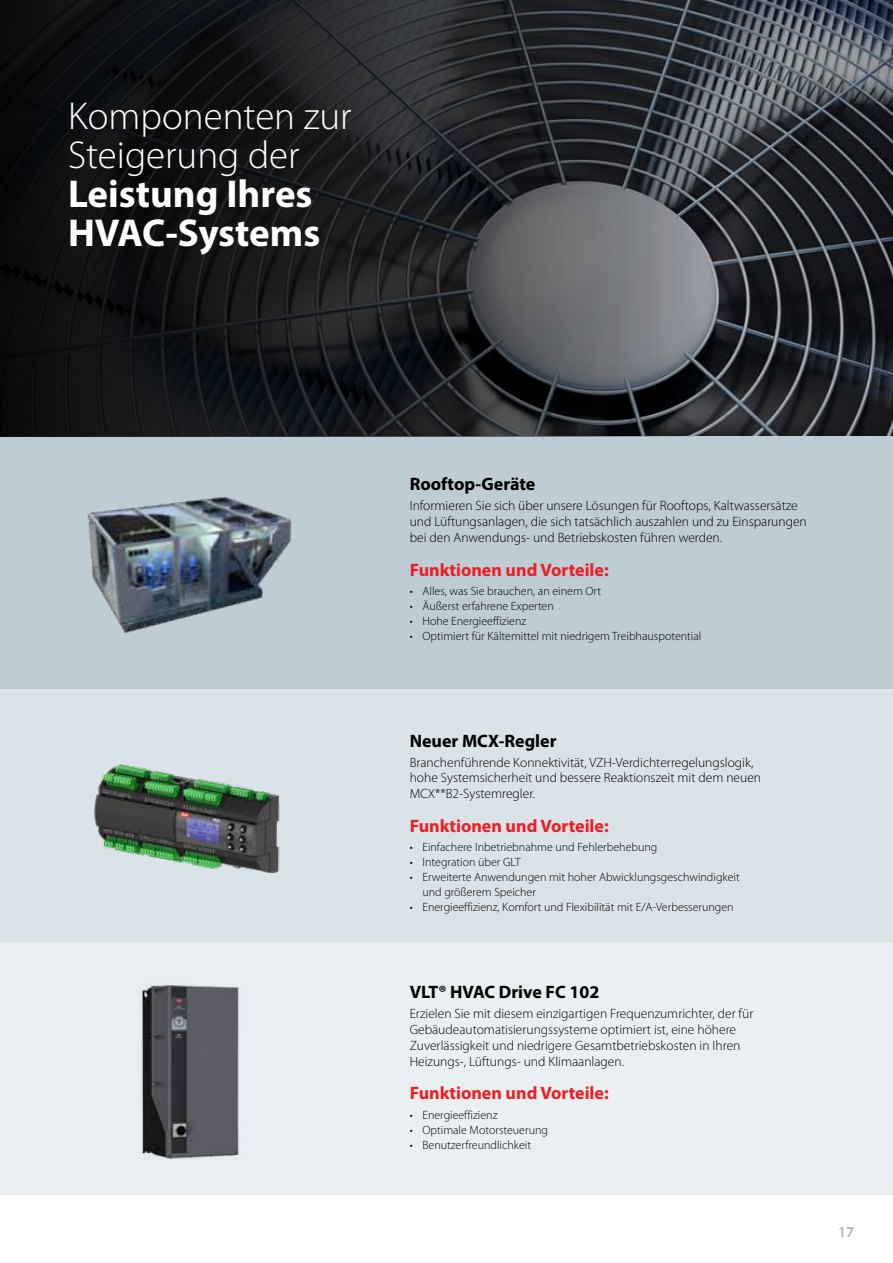
<style>
.page{position:relative;width:893px;height:1263px;background:#fff}
.page>*{position:absolute;margin:0;border:0;box-sizing:border-box;transform-origin:0 0}
.t1{font:300 39px/39px "Myriad Pro";color:#fff}
.t2{font:700 39px/39px "Myriad Pro";color:#fff}
.t3{font:700 18px "Myriad Pro";color:#ed1d24}
.t4{font:700 18px "Myriad Pro";color:#000}
.t5{font:600 15px "Myriad Pro";color:#a4b5bf}
.t6{font:300 13.5px/15.8px "Myriad Pro";color:#000}
.t7{font:300 12px/15px "Myriad Pro";color:#000}
</style>
<div class="page">
<div style="left:0;top:689px;width:893px;height:253px;background:#dae3e8"></div>
<div style="left:0;top:942px;width:893px;height:253px;background:#eaeff2"></div>
<div style="left:0;top:436px;width:893px;height:253px;background:#beccd3"></div>
<img style="left:87px;top:497px;width:205px;height:136px">
<img style="left:94px;top:764px;width:186px;height:110px">
<img style="left:138px;top:985px;width:102px;height:175px">
<svg style="left:0;top:0;width:893px;height:436px;background:#282a2e"></svg>
<h1 class="t1" style="left:68px;top:97px;width:285px">Komponenten zur<br>Steigerung der</h1>
<h1 class="t2" style="left:68px;top:173px;width:254px">Leistung Ihres<br>HVAC-Systems</h1>
<h2 class="t4" style="left:410px;top:472px;width:127px">Rooftop-Geräte</h2>
<p class="t6" style="left:410px;top:498px;width:399px">Informieren Sie sich über unsere Lösungen für Rooftops, Kaltwassersätze und Lüftungsanlagen, die sich tatsächlich auszahlen und zu Einsparungen bei den Anwendungs- und Betriebskosten führen werden.</p>
<h2 class="t3" style="left:410px;top:558px;width:201px">Funktionen und Vorteile:</h2>
<p class="t7" style="left:410px;top:583px;width:193px">• Alles, was Sie brauchen, an einem Ort</p>
<p class="t7" style="left:410px;top:598px;width:146px">• Äußerst erfahrene Experten</p>
<p class="t7" style="left:410px;top:613px;width:118px">• Hohe Energieeffizienz</p>
<p class="t7" style="left:410px;top:628px;width:293px">• Optimiert für Kältemittel mit niedrigem Treibhauspotential</p>
<h2 class="t4" style="left:410px;top:729px;width:148px">Neuer MCX-Regler</h2>
<p class="t6" style="left:410px;top:754px;width:353px">Branchenführende Konnektivität, VZH-Verdichterregelungslogik, hohe Systemsicherheit und bessere Reaktionszeit mit dem neuen<br>MCX**B2-Systemregler.</p>
<h2 class="t3" style="left:410px;top:814px;width:201px">Funktionen und Vorteile:</h2>
<p class="t7" style="left:410px;top:840px;width:249px">• Einfachere Inbetriebnahme und Fehlerbehebung</p>
<p class="t7" style="left:410px;top:855px;width:112px">• Integration über GLT</p>
<p class="t7" style="left:422px;top:870px;width:319px;text-indent:-13px">• Erweiterte Anwendungen mit hoher Abwicklungsgeschwindigkeit und größerem Speicher</p>
<p class="t7" style="left:410px;top:900px;width:326px">• Energieeffizienz, Komfort und Flexibilität mit E/A-Verbesserungen</p>
<h2 class="t4" style="left:410px;top:980px;width:191px">VLT® HVAC Drive FC 102</h2>
<p class="t6" style="left:410px;top:1006px;width:345px">Erzielen Sie mit diesem einzigartigen Frequenzumrichter, der für Gebäudeautomatisierungssysteme optimiert ist, eine höhere Zuverlässigkeit und niedrigere Gesamtbetriebskosten in Ihren Heizungs-, Lüftungs- und Klimaanlagen.</p>
<h2 class="t3" style="left:410px;top:1081px;width:201px">Funktionen und Vorteile:</h2>
<p class="t7" style="left:410px;top:1107px;width:89px">• Energieeffizienz</p>
<p class="t7" style="left:410px;top:1122px;width:140px">• Optimale Motorsteuerung</p>
<p class="t7" style="left:410px;top:1137px;width:123px">• Benutzerfreundlichkeit</p>
<p class="t5" style="left:838px;top:1223px;width:18px">17</p>
</div>
